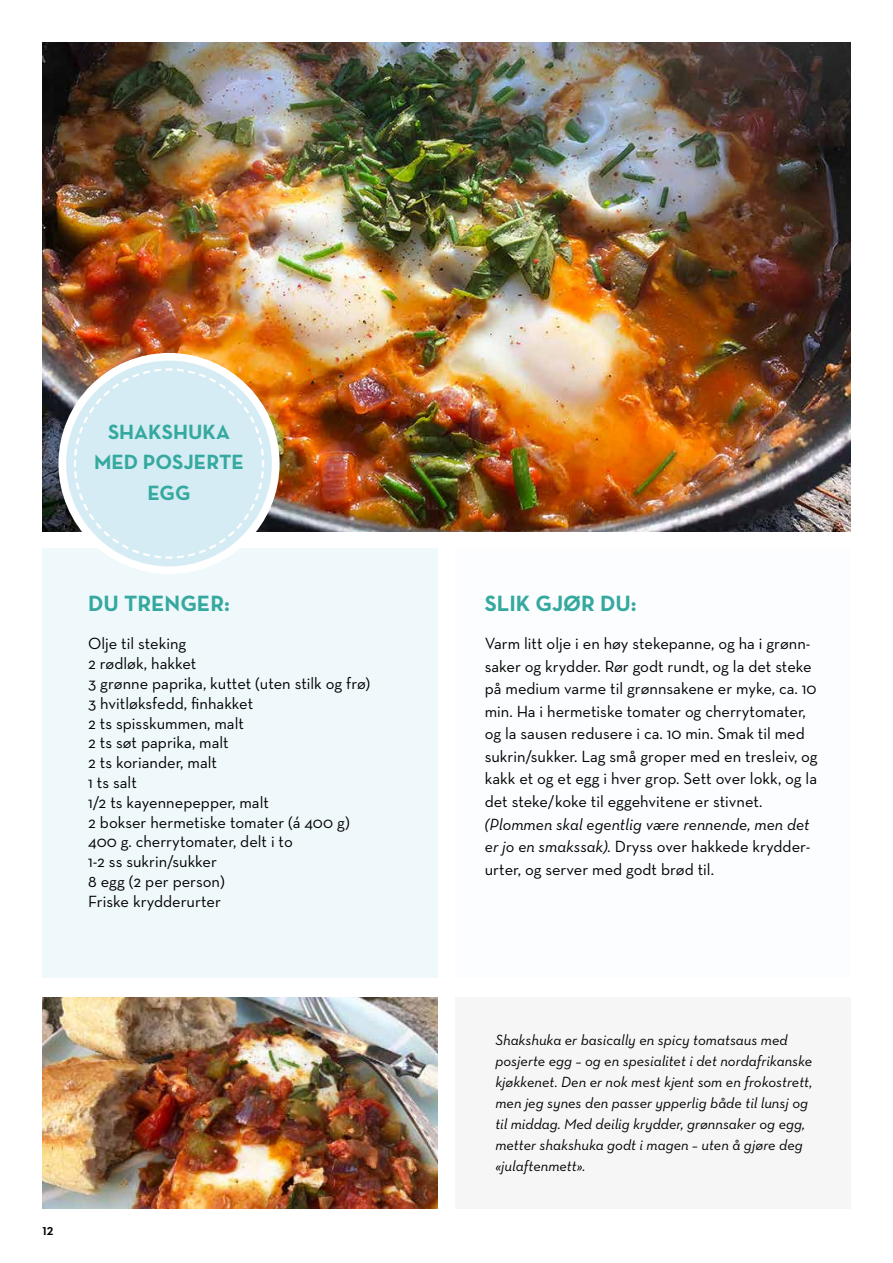
<style>
.page{position:relative;width:893px;height:1263px;background:#fff}
.page>*{position:absolute;margin:0;border:0;box-sizing:border-box;transform-origin:0 0}
.t1{font:700 22.5px "Neutra Text";color:#35a99f}
.t2{font:700 21px/30.8px "Neutra Text";color:#35a99f;text-align:center}
.t3{font:16.5px/19.8px "Neutra Text";color:#000}
.t4{font:italic 16.5px/22.5px "Neutra Text";color:#000;text-align:justify}
.t5{font:italic 15px/21px "Neutra Text";color:#000}
.t6{font:700 15px "Neutra Disp";color:#000}
.s1{font-style:normal}
</style>
<div class="page">
<img style="left:43px;top:43px;width:807px;height:488px">
<div style="left:43px;top:549px;width:395px;height:429px;background:#eff8fb"></div>
<div style="left:455px;top:997px;width:395px;height:212px;background:#f6f6f6"></div>
<img style="left:43px;top:997px;width:395px;height:212px">
<div style="left:455px;top:549px;width:395px;height:429px;background:#fbfdfe"></div>
<svg style="left:62px;top:357px;width:214px;height:213px;fill:#d5ecf4"></svg>
<div style="left:58px;top:353px;width:222px;height:221px;border:8px solid #fff;border-radius:50%"></div>
<svg style="left:73px;top:367px;width:192px;height:193px;background:#d8e9ed"></svg>
<p class="t2" style="left:94px;top:416px;width:152px">SHAKSHUKA<br>MED POSJERTE<br>EGG</p>
<h1 class="t1" style="left:88px;top:589px;width:143px">DU TRENGER:</h1>
<h1 class="t1" style="left:485px;top:589px;width:153px">SLIK GJØR DU:</h1>
<p class="t3" style="left:88px;top:634px;width:284px">Olje til steking<br>2 rødløk, hakket<br>3 grønne paprika, kuttet (uten stilk og frø)<br>3 hvitløksfedd, finhakket<br>2 ts spisskummen, malt<br>2 ts søt paprika, malt<br>2 ts koriander, malt<br>1 ts salt<br>1/2 ts kayennepepper, malt<br>2 bokser hermetiske tomater (á 400 g)<br>400 g. cherrytomater, delt i to<br>1-2 ss sukrin/sukker<br>8 egg (2 per person)<br>Friske krydderurter</p>
<p class="t3" style="left:485px;top:632px;width:334px;line-height:22.5px">Varm litt olje i en høy stekepanne, og ha i grønn&shy;saker og krydder. Rør godt rundt, og la det steke på medium varme til grønnsakene er myke, ca. 10 min. Ha i hermetiske tomater og cherrytomater, og la sausen redusere i ca. 10 min. Smak til med sukrin/sukker. Lag små groper med en tresleiv, og kakk et og et egg i hver grop. Sett over lokk, og la det steke/koke til eggehvitene er stivnet.</p>
<p class="t4" style="left:485px;top:812px;width:327px">(Plommen skal egentlig være rennende, men det er jo en smakssak). <span class="s1">Dryss over hakkede krydder&shy;urter, og server med godt brød til.</span></p>
<p class="t6" style="left:43px;top:1222px;width:13px">12</p>
<p class="t5" style="left:495px;top:1029px;width:319px">Shakshuka er basically en spicy tomatsaus med posjerte egg – og en spesialitet i det nordafrikanske kjøkkenet. Den er nok mest kjent som en frokostrett, men jeg synes den passer ypperlig både til lunsj og til middag. Med deilig krydder, grønnsaker og egg, metter shakshuka godt i magen – uten å gjøre deg «julaftenmett».</p>
</div>
